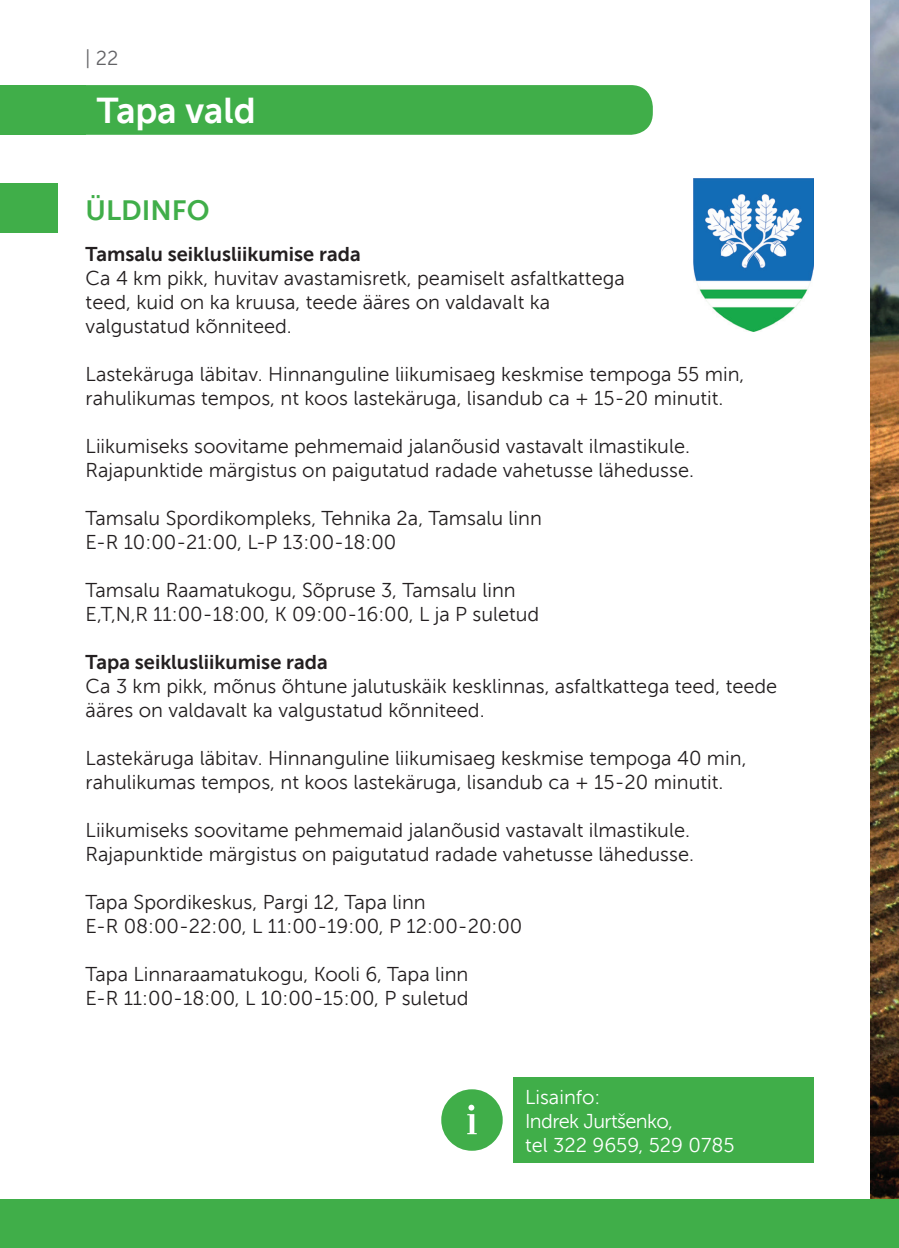
<style>
.page{position:relative;width:899px;height:1248px;background:#fff}
.page>*{position:absolute;margin:0;border:0;box-sizing:border-box;transform-origin:0 0}
.t1{font:36px "Museo Sans 700";color:#fff}
.t2{font:28px "Museo Sans 700";color:#40ae49}
.t3{font:20px/24px "Museo Sans 300";color:#231f20}
.t4{font:20px "Museo Sans 700";color:#231f20}
.t5{font:20px/24px "Museo Sans 300";color:#fff}
.t6{font:20px "Museo Sans 300";color:#636366}
.t7{font:14px "Museo Sans 300";color:#fff}
</style>
<div class="page">
<img style="left:870px;top:0;width:29px;height:1199px">
<div style="left:0;top:85px;width:86px;height:50px;background:#40ae49"></div>
<div style="left:86px;top:85px;width:567px;height:50px;background:#40ae49"></div>
<div style="left:0;top:183px;width:57px;height:50px;background:#40ae49"></div>
<img style="left:693px;top:178px;width:120px;height:153px">
<svg style="left:441px;top:1089px;width:61px;height:61px"></svg>
<div style="left:514px;top:1077px;width:300px;height:85px;background:#40ae49"></div>
<div style="left:0;top:1199px;width:899px;height:48px;background:#40ae49"></div>
<p class="t6" style="left:85px;top:47px;width:35px">| 22</p>
<h1 class="t1" style="left:97px;top:91px;width:160px">Tapa vald</h1>
<h2 class="t2" style="left:86px;top:194px;width:125px">ÜLDINFO</h2>
<p class="t4" style="left:86px;top:242px;width:276px">Tamsalu seiklusliikumise rada</p>
<p class="t3" style="left:86px;top:266px;width:540px">Ca 4 km pikk, huvitav avastamisretk, peamiselt asfaltkattega teed, kuid on ka kruusa, teede ääres on valdavalt ka valgustatud kõnniteed.</p>
<p class="t3" style="left:86px;top:362px;width:660px">Lastekäruga läbitav. Hinnanguline liikumisaeg keskmise tempoga 55 min, rahulikumas tempos, nt koos lastekäruga, lisandub ca + 15-20 minutit.</p>
<p class="t3" style="left:86px;top:434px;width:610px">Liikumiseks soovitame pehmemaid jalanõusid vastavalt ilmastikule.<br>Rajapunktide märgistus on paigutatud radade vahetusse lähedusse.</p>
<p class="t3" style="left:86px;top:506px;width:458px">Tamsalu Spordikompleks, Tehnika 2a, Tamsalu linn<br>E-R 10:00-21:00, L-P 13:00-18:00</p>
<p class="t3" style="left:86px;top:578px;width:455px">Tamsalu Raamatukogu, Sõpruse 3, Tamsalu linn<br>E,T,N,R 11:00-18:00, K 09:00-16:00, L ja P suletud</p>
<p class="t4" style="left:86px;top:650px;width:244px">Tapa seiklusliikumise rada</p>
<p class="t3" style="left:86px;top:674px;width:693px">Ca 3 km pikk, mõnus õhtune jalutuskäik kesklinnas, asfaltkattega teed, teede ääres on valdavalt ka valgustatud kõnniteed.</p>
<p class="t3" style="left:86px;top:746px;width:662px">Lastekäruga läbitav. Hinnanguline liikumisaeg keskmise tempoga 40 min, rahulikumas tempos, nt koos lastekäruga, lisandub ca + 15-20 minutit.</p>
<p class="t3" style="left:86px;top:818px;width:610px">Liikumiseks soovitame pehmemaid jalanõusid vastavalt ilmastikule.<br>Rajapunktide märgistus on paigutatud radade vahetusse lähedusse.</p>
<p class="t3" style="left:86px;top:890px;width:438px">Tapa Spordikeskus, Pargi 12, Tapa linn<br>E-R 08:00-22:00, L 11:00-19:00, P 12:00-20:00</p>
<p class="t3" style="left:86px;top:962px;width:384px">Tapa Linnaraamatukogu, Kooli 6, Tapa linn<br>E-R 11:00-18:00, L 10:00-15:00, P suletud</p>
<p class="t5" style="left:525px;top:1084px;width:211px">Lisainfo:<br>Indrek Jurtsenko,<br>tel 322 9659, 529 0785</p>
<p class="t7" style="left:613px;top:1116px;width:6px;rotate:-90deg">‹</p>
</div>
